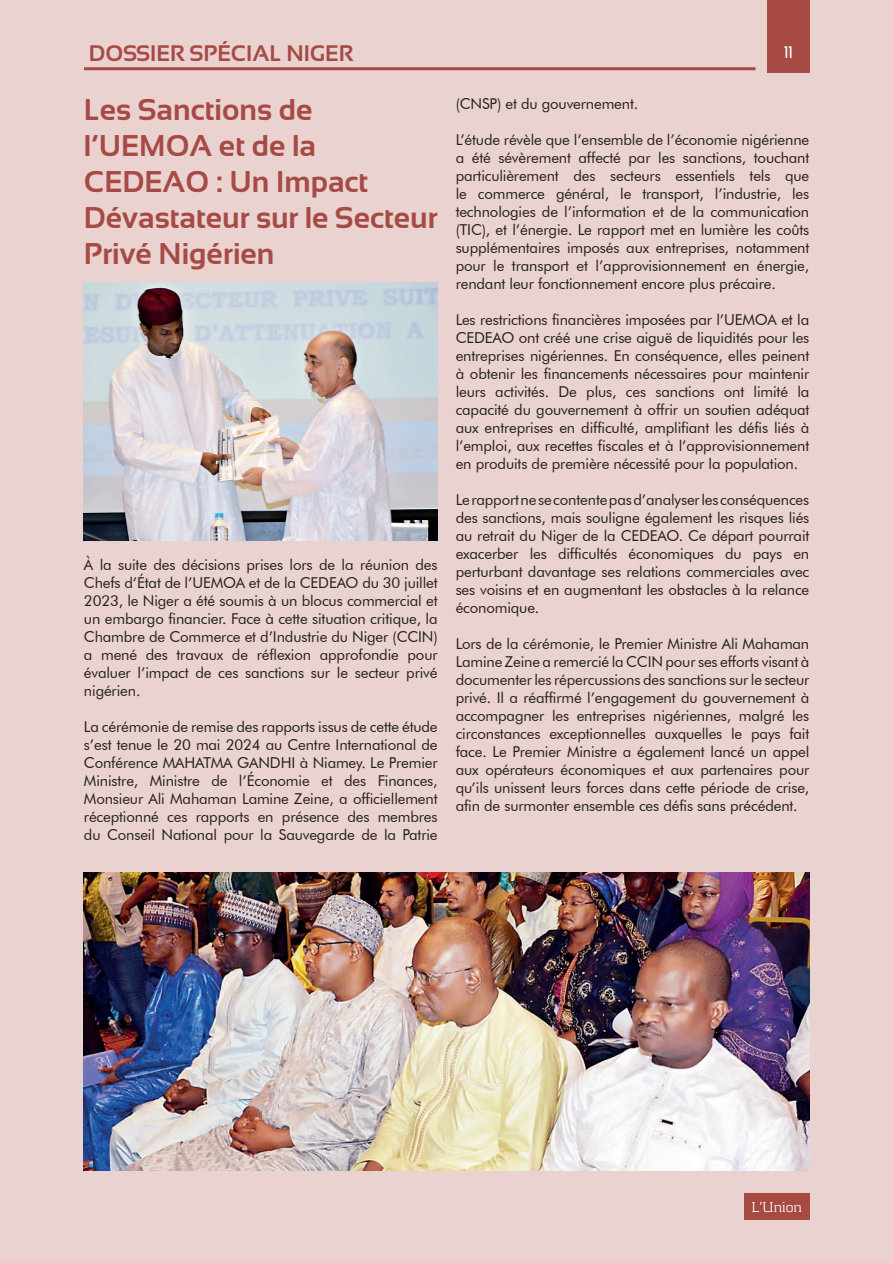
<style>
.page{position:relative;width:893px;height:1263px;background:#e9d2d0}
.page>*{position:absolute;margin:0;border:0;box-sizing:border-box;transform-origin:0 0}
.t1{font:700 30px/36px "Sansation";color:#a74a44}
.t2{font:700 22.5px "Sansation";color:#a74a44}
.t3{font:15px/18px "Futura BT";letter-spacing:-.01em;color:#231f20;text-align:justify}
.t4{font:300 15px "Kontrapunkt";color:#fff}
.t5{font:15px "Futura Cond Demi";color:#fff}
</style>
<div class="page">
<div style="left:767px;top:0;width:42px;height:73px;background:#a74a44"></div>
<hr style="left:84px;top:67px;width:671px;height:3px;background:#a74a44">
<div style="left:744px;top:1193px;width:65px;height:26px;background:#a74a44"></div>
<img style="left:84px;top:873px;width:725px;height:297px">
<img style="left:84px;top:283px;width:354px;height:257px">
<h2 class="t2" style="left:89px;top:40px;width:266px">DOSSIER SPÉCIAL NIGER</h2>
<p class="t5" style="left:784px;top:43px;width:10px">11</p>
<h1 class="t1" style="left:84px;top:91px;width:355px">Les Sanctions de l’UEMOA et de la<br>CEDEAO : Un Impact<br>Dévastateur sur le Secteur<br>Privé Nigérien</h1>
<p class="t3" style="left:84px;top:555px;width:355px">À la suite des décisions prises lors de la réunion des Chefs d’État de l’UEMOA et de la CEDEAO du 30 juillet 2023, le Niger a été soumis à un blocus commercial et un embargo financier. Face à cette situation critique, la Chambre de Commerce et d’Industrie du Niger (CCIN) a mené des travaux de réflexion approfondie pour évaluer l’impact de ces sanctions sur le secteur privé nigérien.</p>
<p class="t3" style="left:84px;top:717px;width:355px">La cérémonie de remise des rapports issus de cette étude s’est tenue le 20 mai 2024 au Centre International de Conférence MAHATMA GANDHI à Niamey. Le Premier Ministre, Ministre de l’Économie et des Finances, Monsieur Ali Mahaman Lamine Zeine, a officiellement réceptionné ces rapports en présence des membres du Conseil National pour la Sauvegarde de la Patrie</p>
<p class="t3" style="left:456px;top:95px;width:184px">(CNSP) et du gouvernement.</p>
<p class="t3" style="left:456px;top:131px;width:355px">L’étude révèle que l’ensemble de l’économie nigérienne a été sévèrement affecté par les sanctions, touchant particulièrement des secteurs essentiels tels que le commerce général, le transport, l’industrie, les technologies de l’information et de la communication (TIC), et l’énergie. Le rapport met en lumière les coûts supplémentaires imposés aux entreprises, notamment pour le transport et l’approvisionnement en énergie, rendant leur fonctionnement encore plus précaire.</p>
<p class="t3" style="left:456px;top:311px;width:355px">Les restrictions financières imposées par l’UEMOA et la CEDEAO ont créé une crise aiguë de liquidités pour les entreprises nigériennes. En conséquence, elles peinent à obtenir les financements nécessaires pour maintenir leurs activités. De plus, ces sanctions ont limité la capacité du gouvernement à offrir un soutien adéquat aux entreprises en difficulté, amplifiant les défis liés à l’emploi, aux recettes fiscales et à l’approvisionnement en produits de première nécessité pour la population.</p>
<p class="t3" style="left:456px;top:491px;width:355px">Le rapport ne se contente pas d’analyser les conséquences des sanctions, mais souligne également les risques liés au retrait du Niger de la CEDEAO. Ce départ pourrait exacerber les difficultés économiques du pays en perturbant davantage ses relations commerciales avec ses voisins et en augmentant les obstacles à la relance économique.</p>
<p class="t3" style="left:456px;top:635px;width:355px">Lors de la cérémonie, le Premier Ministre Ali Mahaman Lamine Zeine a remercié la CCIN pour ses efforts visant à documenter les répercussions des sanctions sur le secteur privé. Il a réaffirmé l’engagement du gouvernement à accompagner les entreprises nigériennes, malgré les circonstances exceptionnelles auxquelles le pays fait face. Le Premier Ministre a également lancé un appel aux opérateurs économiques et aux partenaires pour qu’ils unissent leurs forces dans cette période de crise, afin de surmonter ensemble ces défis sans précédent.</p>
<p class="t4" style="left:751px;top:1198px;width:52px">L’Union</p>
</div>
